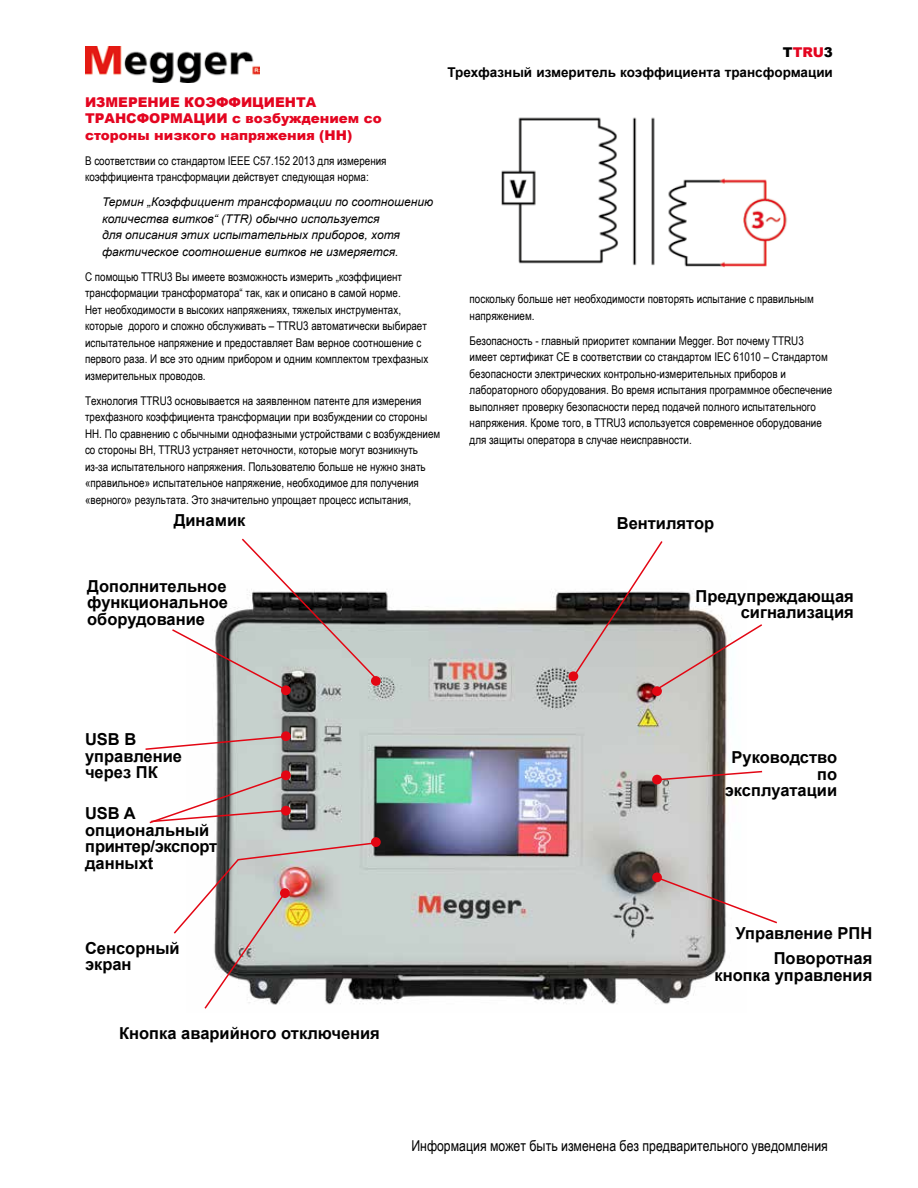
<style>
.page{position:relative;width:918px;height:1188px;background:#fff}
.page>*{position:absolute;margin:0;border:0;box-sizing:border-box;transform-origin:0 0}
.t1{font:700 16.5px/16.5px "Arial";color:#000}
.t2{font:15px "Arial Narrow";color:#000}
.t3{font:900 13.5px/16.5px "Arial";color:#e40520}
.t4{font:700 13.5px "Arial";color:#000}
.t5{font:12px/16.5px "Arial Narrow";color:#000}
.t6{font:italic 12px/16.5px "Arial";color:#000}
.s1{color:#000}
</style>
<div class="page">
<img style="left:216px;top:591px;width:516px;height:413px">
<svg style="left:172px;top:538px;width:209px;height:154px"></svg>
<svg style="left:145px;top:735px;width:143px;height:16px"></svg>
<svg style="left:655px;top:770px;width:108px;height:11px"></svg>
<svg style="left:149px;top:774px;width:140px;height:51px"></svg>
<svg style="left:173px;top:841px;width:206px;height:168px"></svg>
<div style="left:371px;top:676px;width:10px;height:10px;background:#e30613;border-radius:50%"></div>
<div style="left:371px;top:837px;width:10px;height:10px;background:#e30613;border-radius:50%"></div>
<div style="left:280px;top:888px;width:10px;height:10px;background:#e30613;border-radius:50%"></div>
<div style="left:652px;top:775px;width:10px;height:9px;background:#e30613;border-radius:50%"></div>
<div style="left:652px;top:873px;width:10px;height:9px;background:#e30613;border-radius:50%"></div>
<div style="left:281px;top:685px;width:10px;height:10px;background:#e30613;border-radius:50%"></div>
<div style="left:281px;top:731px;width:10px;height:10px;background:#e30613;border-radius:50%"></div>
<div style="left:281px;top:770px;width:10px;height:10px;background:#e30613;border-radius:50%"></div>
<div style="left:281px;top:806px;width:10px;height:10px;background:#e30613;border-radius:50%"></div>
<svg style="left:568px;top:671px;width:10px;height:10px"></svg>
<svg style="left:572px;top:541px;width:190px;height:152px"></svg>
<div style="left:652px;top:686px;width:10px;height:10px;background:#e30613;border-radius:50%"></div>
<svg style="left:655px;top:876px;width:122px;height:49px"></svg>
<img style="left:85px;top:46px;width:174px;height:37px">
<img style="left:501px;top:117px;width:286px;height:151px">
<p class="t3" style="left:783px;top:44px;width:52px"><span class="s1">T</span>TRU<span class="s1">3</span></p>
<p class="t3" style="left:85px;top:93px;width:298px">ИЗМЕРЕНИЕ КОЭФФИЦИЕНТА<br>ТРАНСФОРМАЦИИ с возбуждением со стороны низкого напряжения (НН)</p>
<p class="t5" style="left:85px;top:152px;width:303px">В соответствии со стандартом IEEE C57.152 2013 для измерения коэффициента трансформации действует следующая норма:</p>
<p class="t6" style="left:102px;top:194px;width:333px">Термин „Коэффициент трансформации по соотношению количества витков“ (TTR) обычно используется<br>для описания этих испытательных приборов, хотя фактическое соотношение витков не измеряется.</p>
<p class="t5" style="left:85px;top:268px;width:345px">С помощью TTRU3 Вы имеете возможность измерить „коэффициент трансформации трансформатора“ так, как и описано в самой норме.<br>Нет необходимости в высоких напряжениях, тяжелых инструментах, которые дорого и сложно обслуживать – TTRU3 автоматически выбирает испытательное напряжение и предоставляет Вам верное соотношение с первого раза. И все это одним прибором и одним комплектом трехфазных измерительных проводов.</p>
<p class="t5" style="left:85px;top:392px;width:357px">Технология TTRU3 основывается на заявленном патенте для измерения трехфазного коэффициента трансформации при возбуждении со стороны НН. По сравнению с обычными однофазными устройствами с возбуждением со стороны ВН, TTRU3 устраняет неточности, которые могут возникнуть из-за испытательного напряжения. Пользователю больше не нужно знать «правильное» испытательное напряжение, необходимое для получения «верного» результата. Это значительно упрощает процесс испытания,</p>
<p class="t4" style="left:447px;top:64px;width:387px">Трехфазный измеритель коэффициента трансформации</p>
<p class="t5" style="left:470px;top:290px;width:346px">поскольку больше нет необходимости повторять испытание с правильным напряжением.</p>
<p class="t5" style="left:470px;top:332px;width:364px">Безопасность - главный приоритет компании Megger. Вот почему TTRU3 имеет сертификат CE в соответствии со стандартом IEC 61010 – Стандартом безопасности электрических контрольно-измерительных приборов и лабораторного оборудования. Во время испытания программное обеспечение выполняет проверку безопасности перед подачей полного испытательного напряжения. Кроме того, в TTRU3 используется современное оборудование для защиты оператора в случае неисправности.</p>
<h1 class="t1" style="left:174px;top:512px;width:73px">Динамик</h1>
<h1 class="t1" style="left:617px;top:516px;width:99px">Вентилятор</h1>
<h1 class="t1" style="left:87px;top:578px;width:142px;text-align:justify">Дополнительное функциональное оборудование</h1>
<h1 class="t1" style="left:696px;top:588px;width:160px;text-align:right">Предупреждающая сигнализация</h1>
<h1 class="t1" style="left:85px;top:732px;width:99px">USB B управление через ПК</h1>
<h1 class="t1" style="left:85px;top:806px;width:134px">USB A опциональный принтер/экспорт данныхt</h1>
<h1 class="t1" style="left:85px;top:940px;width:96px">Сенсорный экран</h1>
<h1 class="t1" style="left:119px;top:1025px;width:262px">Кнопка аварийного отключения</h1>
<h1 class="t1" style="left:725px;top:750px;width:114px;text-align:right">Руководство по эксплуатации</h1>
<h1 class="t1" style="left:735px;top:922px;width:138px;line-height:25px;text-align:right">Управление РПН<br>Поворотная</h1>
<h1 class="t1" style="left:715px;top:967px;width:159px">кнопка управления</h1>
<p class="t2" style="left:411px;top:1135px;width:418px">Информация может быть изменена без предварительного уведомления</p>
</div>
